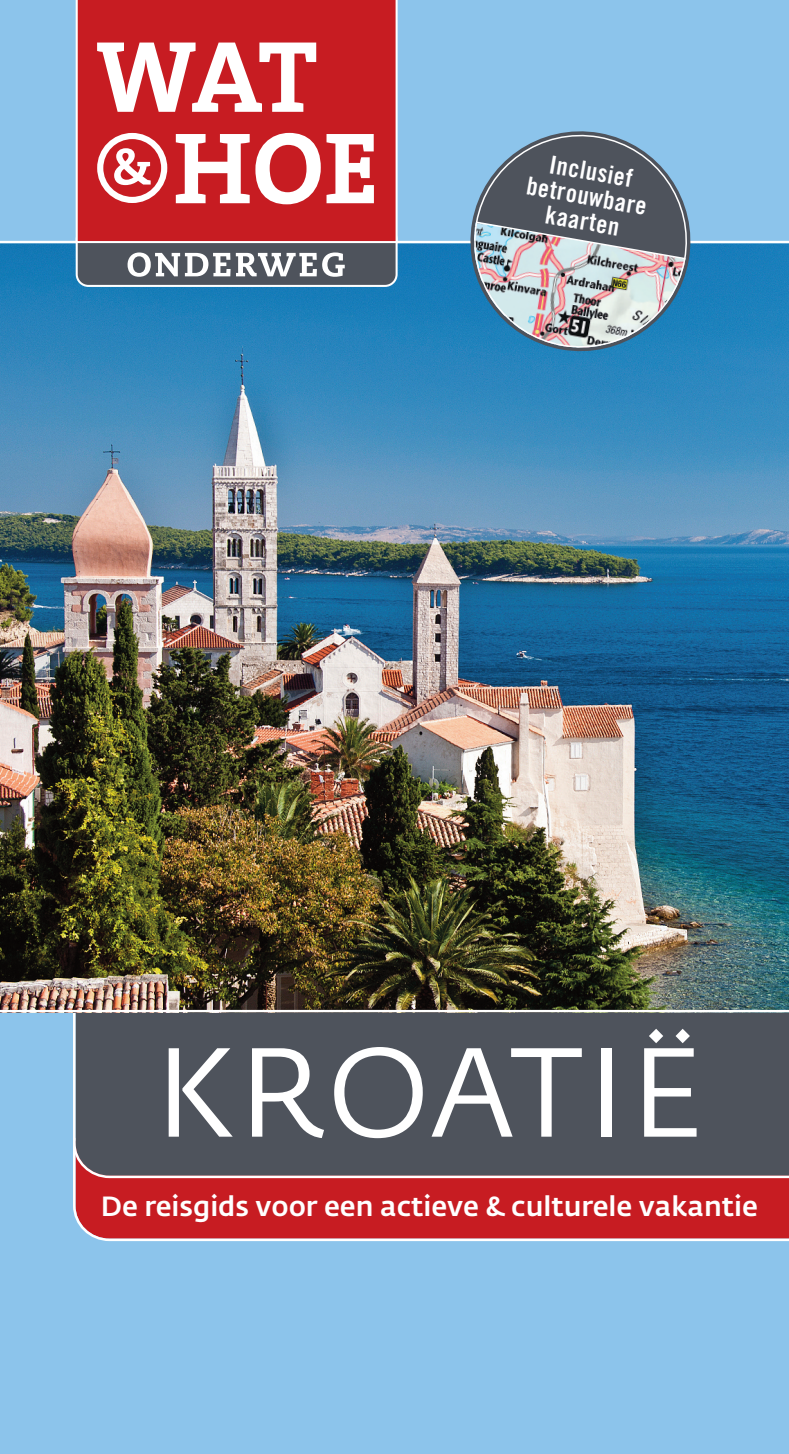
<style>
.page{position:relative;width:789px;height:1454px;background:#fff}
.page>*{position:absolute;margin:0;border:0;box-sizing:border-box;transform-origin:0 0}
.t1{font:125px "Fedra Sans Std";letter-spacing:.025em;color:#fff}
.t2{font:500 27.5px "Fedra Sans Std";color:#fff}
.t3{font:25px/25px "Trade Gothic LT Std Bd Cn 20";color:#fff;text-align:center}
</style>
<div class="page">
<div style="left:0;top:0;width:788px;height:247px;background:#8cc4eb"></div>
<div style="left:0;top:1010px;width:788px;height:443px;background:#8cc4eb"></div>
<div style="left:73px;top:1178px;width:715px;height:62px;background:#c71c22"></div>
<div style="left:73px;top:1012px;width:715px;height:166px;background:#4e535c"></div>
<img style="left:0;top:243px;width:788px;height:766px">
<hr style="left:0;top:241px;width:788px;height:2px;background:#fff">
<div style="left:77px;top:228px;width:319px;height:58px;background:#4e535c;border-radius:12px"></div>
<div style="left:76px;top:227px;width:321px;height:60px;border:2px solid #fff;border-radius:12px"></div>
<div style="left:76px;top:0;width:321px;height:243px;background:#c71c22"></div>
<svg style="left:97px;top:43px;width:219px;height:69px;background:#e28a8d"></svg>
<svg style="left:176px;top:134px;width:73px;height:69px;background:#e5979a"></svg>
<svg style="left:255px;top:133px;width:65px;height:71px;background:#e38f92"></svg>
<svg style="left:326px;top:134px;width:48px;height:69px;background:#e9a9ab"></svg>
<div style="left:97px;top:133px;width:70px;height:70px;border:6px solid #fff;border-radius:50%"></div>
<svg style="left:114px;top:148px;width:37px;height:37px"></svg>
<svg style="left:127px;top:252px;width:103px;height:25px"></svg>
<svg style="left:236px;top:252px;width:108px;height:25px"></svg>
<hr style="left:0;top:1009px;width:788px;height:3px;background:#fff">
<svg style="left:461px;top:240px;width:238px;height:120px;background:#2282bc"></svg>
<svg style="left:465px;top:131px;width:230px;height:225px;background:#778e9f"></svg>
<p class="t3" style="left:533px;top:150px;width:123px;rotate:10deg">Inclusief betrouwbare kaarten</p>
<h1 class="t1" style="left:155px;top:1014px;width:549px">KROATIË</h1>
<p class="t2" style="left:101px;top:1189px;width:658px">De reisgids voor een actieve &amp; culturele vakantie</p>
</div>
